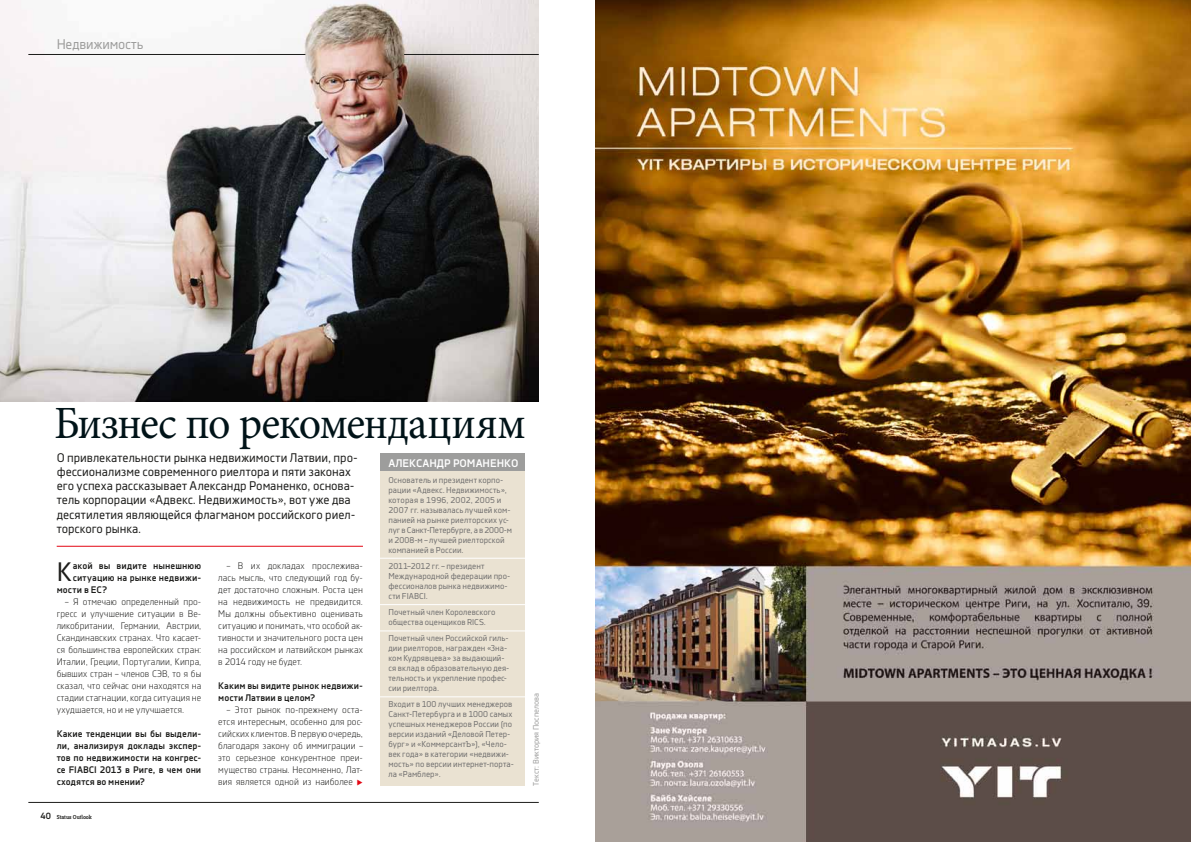
<style>
.page{position:relative;width:1191px;height:842px;background:#fff}
.page>*{position:absolute;margin:0;border:0;box-sizing:border-box;transform-origin:0 0}
.t1{font:46.2px "Minion Pro";letter-spacing:-.025em;color:#001318;scale:.95 1}
.t2{font:26.6px "Decima Nova Pro";color:#1d1d1b}
.t3{font:14px "Decima Nova Pro";letter-spacing:-.005em;color:#9d9d9c}
.t4{font:12.5px/14.2px "Decima Nova Pro";letter-spacing:-.005em;color:#1d1d1b}
.t5{font:700 11px "Decima Nova Pro";letter-spacing:.06em;color:#fff}
.t6{font:9.5px/12px "Decima Nova Pro Lt";letter-spacing:.01em;color:#1d1d1b;text-align:justify}
.t7{font:700 9.5px/12px "Decima Nova Pro";letter-spacing:.005em;color:#1d1d1b;text-align:justify}
.t8{font:8.5px/10px "Decima Nova Pro";letter-spacing:.005em;color:#706f6f}
.t9{font:8px "Decima Nova Pro";color:#9d9d9c}
.t10{font:500 6px "Zine Slab FHM";letter-spacing:-.005em;color:#1d1d1b}
.s1{font-family:"Decima Nova Pro";font-weight:700;font-size:9px}
.s2{color:#e30613}
</style>
<div class="page">
<img style="left:0;top:0;width:539px;height:402px">
<hr style="left:404px;top:54px;width:135px;height:1px;background:#1d1d1b">
<hr style="left:28px;top:54px;width:277px;height:1px;background:#1d1d1b">
<hr style="left:57px;top:546px;width:306px;height:1px;background:#e30613">
<div style="left:380px;top:470px;width:144px;height:316px;background:#eae2d2"></div>
<div style="left:380px;top:454px;width:144px;height:17px;background:#9d9d9c"></div>
<hr style="left:379px;top:604px;width:147px;height:1px;background:#fff">
<hr style="left:379px;top:631px;width:147px;height:1px;background:#fff">
<hr style="left:379px;top:696px;width:147px;height:1px;background:#fff">
<hr style="left:379px;top:558px;width:147px;height:1px;background:#fff">
<hr style="left:28px;top:802px;width:511px;height:1px;background:#1d1d1b">
<img style="left:595px;top:0;width:596px;height:842px">
<h3 class="t3" style="left:57px;top:37px;width:88px">Недвижимость</h3>
<h1 class="t1" style="left:54px;top:392px;width:498px">Бизнес по рекомендациям</h1>
<p class="t5" style="left:388px;top:456px;width:15px">Алекса</p>
<p class="t5" style="left:429px;top:456px;width:91px">ндр Романенко</p>
<p class="t8" style="left:388px;top:475px;width:125px">Основатель и президент корпо&shy;рации «Адвекс. Недвижимость», которая в 1996, 2002, 2005 и<br>2007 гг. называлась лучшей ком&shy;панией на рынке риелторских ус&shy;луг в Санкт-Петербурге, а в 2000-м и 2008-м – лучшей риелторской компанией в России.</p>
<p class="t8" style="left:388px;top:561px;width:123px">2011–2012 гг. – президент<br>Международной федерации про&shy;фессионалов рынка недвижимо&shy;сти FIABCI.</p>
<p class="t8" style="left:388px;top:607px;width:109px">Почетный член Королевского общества оценщиков RICS.</p>
<p class="t8" style="left:388px;top:633px;width:122px">Почетный член Российской гиль&shy;дии риелторов, награжден «Зна&shy;ком Кудрявцева» за выдающий&shy;ся вклад в образовательную дея&shy;тельность и укрепление профес&shy;сии риелтора.</p>
<p class="t8" style="left:388px;top:699px;width:127px">Входит в 100 лучших менеджеров<br>Санкт-Петербурга и в 1000 самых успешных менеджеров России (по версии изданий «Деловой Петер&shy;бург» и «КоммерсантЪ»), «Чело&shy;век года» в категории «недвижи&shy;мость» по версии интернет-порта&shy;ла «Рамблер».</p>
<p class="t10" style="left:41px;top:813px;width:53px"><span class="s1">40</span> Status Outlook</p>
<p class="t4" style="left:57px;top:450px;width:302px">О привлекательности рынка недвижимости Латвии, про&shy;фессионализме современного риелтора и пяти законах его успеха рассказывает Александр Романенко, основа&shy;тель корпорации «Адвекс. Недвижимость», вот уже два десятилетия являющейся флагманом российского риел&shy;торского рынка.</p>
<p class="t6" style="left:218px;top:560px;width:146px;text-indent:9px">– В их докладах прослежива&shy;лась мысль, что следующий год бу&shy;дет достаточно сложным. Роста цен на недвижимость не предвидится.<br>Мы должны объективно оценивать ситуацию и понимать, что особой ак&shy;тивности и значительного роста цен на российском и латвийском рынках в 2014 году не будет.</p>
<p class="t7" style="left:218px;top:680px;width:146px">Каким вы видите рынок недвижи&shy;мости Латвии в целом?</p>
<p class="t6" style="left:218px;top:704px;width:146px;text-indent:9px">– Этот рынок по-прежнему оста&shy;ется интересным, особенно для рос&shy;сийских клиентов. В первую очередь, благодаря закону об иммиграции – это серьезное конкурентное преи&shy;мущество страны. Несомненно, Лат&shy;вия является одной из наиболее <span class="s2">◆</span></p>
<h2 class="t2" style="left:57px;top:557px;width:17px">К</h2>
<p class="t7" style="left:73px;top:560px;width:130px">акой вы видите нынешнюю</p>
<p class="t7" style="left:73px;top:572px;width:130px">ситуацию на рынке недвижи-</p>
<p class="t7" style="left:57px;top:584px;width:52px">мости в ЕС?</p>
<p class="t6" style="left:57px;top:596px;width:146px;text-indent:9px">– Я отмечаю определенный про&shy;гресс и улучшение ситуации в Ве&shy;ликобритании, Германии, Австрии, Скандинавcких странах. Что касает&shy;ся большинства европейских стран:<br>Италии, Греции, Португалии, Кипра, бывших стран – членов СЭВ, то я бы сказал, что сейчас они находятся на стадии стагнации, когда ситуация не ухудшается, но и не улучшается.</p>
<p class="t7" style="left:57px;top:728px;width:146px">Какие тенденции вы бы выдели&shy;ли, анализируя доклады экспер&shy;тов по недвижимости на конгрес&shy;се FIABCI 2013 в Риге, в чем они сходятся во мнении?</p>
<p class="t9" style="left:531px;top:786px;width:94px;rotate:-90deg">Текст: Виктория Поспелова</p>
</div>
